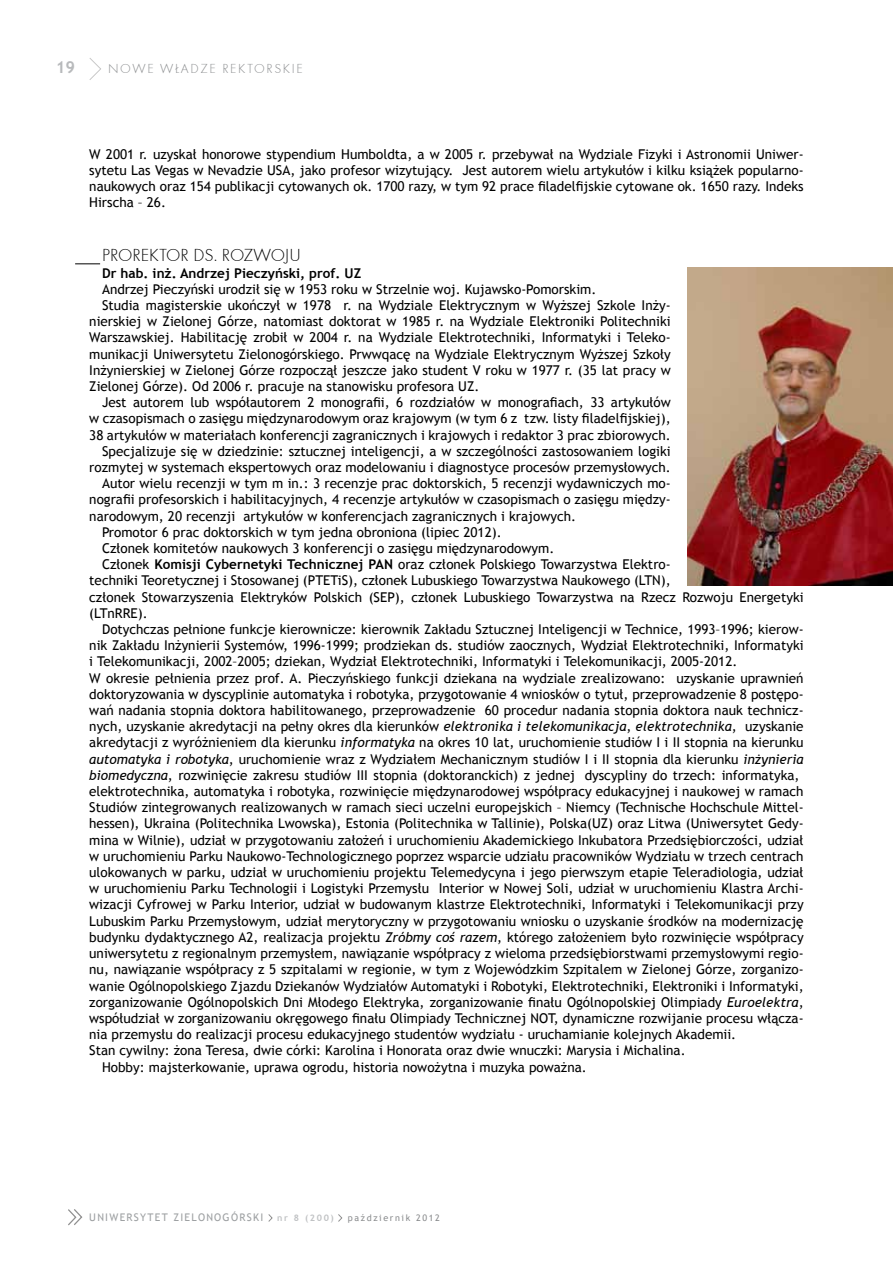
<style>
.page{position:relative;width:893px;height:1263px;background:#fff}
.page>*{position:absolute;margin:0;border:0;box-sizing:border-box;transform-origin:0 0}
.t1{font:18px "Futura TEE Ligh";color:#000}
.t2{font:700 16.5px "Trebuchet MS";color:#b8babc}
.t3{font:13.5px/16.2px "Trebuchet MS";color:#000;text-align:justify}
.t4{font:700 13.5px "Trebuchet MS";color:#000}
.t5{font:13.5px "Futura TEE Ligh";letter-spacing:.12em;color:#8a8c8e}
.t6{font:10.5px "Trebuchet MS";letter-spacing:.12em;color:#9da0a2}
.t7{font:9px "Trebuchet MS";letter-spacing:.18em;color:#8a8c8e}
.t8{font:700 9px "Trebuchet MS";color:#c0c2c4}
.s1{font-weight:700}
.s2{font-style:italic}
</style>
<div class="page">
<svg style="left:89px;top:58px;width:12px;height:22px"></svg>
<svg style="left:268px;top:1214px;width:5px;height:8px"></svg>
<svg style="left:338px;top:1214px;width:4px;height:8px"></svg>
<svg style="left:68px;top:1209px;width:15px;height:17px"></svg>
<svg style="left:75px;top:264px;width:25px;height:1px"></svg>
<img style="left:688px;top:267px;width:205px;height:318px">
<p class="t2" style="left:56px;top:57px;width:21px">19</p>
<p class="t5" style="left:108px;top:61px;width:196px">NOWE WŁADZE REKTORSKIE</p>
<p class="t3" style="left:89px;top:146px;width:716px">W 2001 r. uzyskał honorowe stypendium Humboldta, a w 2005 r. przebywał na Wydziale Fizyki i Astronomii Uniwer&shy;sytetu Las Vegas w Nevadzie USA, jako profesor wizytujący. Jest autorem wielu artykułów i kilku książek popularno&shy;naukowych oraz 154 publikacji cytowanych ok. 1700 razy, w tym 92 prace filadelfijskie cytowane ok. 1650 razy. Indeks Hirscha – 26.</p>
<h1 class="t1" style="left:102px;top:245px;width:200px">PROREKTOR DS. ROZWOJU</h1>
<p class="t4" style="left:102px;top:264px;width:261px">Dr hab. inż. Andrzej Pieczyński, prof. UZ</p>
<p class="t3" style="left:102px;top:281px;width:496px">Andrzej Pieczyński urodził się w 1953 roku w Strzelnie woj. Kujawsko-Pomorskim.</p>
<p class="t3" style="left:102px;top:297px;width:570px">Studia magisterskie ukończył w 1978 r. na Wydziale Elektrycznym w Wyższej Szkole Inży-</p>
<p class="t3" style="left:89px;top:313px;width:583px">nierskiej w Zielonej Górze, natomiast doktorat w 1985 r. na Wydziale Elektroniki Politechniki</p>
<p class="t3" style="left:89px;top:330px;width:583px">Warszawskiej. Habilitację zrobił w 2004 r. na Wydziale Elektrotechniki, Informatyki i Teleko-</p>
<p class="t3" style="left:89px;top:346px;width:583px">munikacji Uniwersytetu Zielonogórskiego. Prwwqacę na Wydziale Elektrycznym Wyższej Szkoły</p>
<p class="t3" style="left:89px;top:362px;width:583px">Inżynierskiej w Zielonej Górze rozpoczął jeszcze jako student V roku w 1977 r. (35 lat pracy w</p>
<p class="t3" style="left:89px;top:378px;width:392px">Zielonej Górze). Od 2006 r. pracuje na stanowisku profesora UZ.</p>
<p class="t3" style="left:102px;top:394px;width:570px">Jest autorem lub współautorem 2 monografii, 6 rozdziałów w monografiach, 33 artykułów</p>
<p class="t3" style="left:89px;top:411px;width:583px">w czasopismach o zasięgu międzynarodowym oraz krajowym (w tym 6 z tzw. listy filadelfijskiej),</p>
<p class="t3" style="left:89px;top:427px;width:583px">38 artykułów w materiałach konferencji zagranicznych i krajowych i redaktor 3 prac zbiorowych.</p>
<p class="t3" style="left:102px;top:443px;width:570px">Specjalizuje się w dziedzinie: sztucznej inteligencji, a w szczególności zastosowaniem logiki</p>
<p class="t3" style="left:89px;top:459px;width:583px">rozmytej w systemach ekspertowych oraz modelowaniu i diagnostyce procesów przemysłowych.</p>
<p class="t3" style="left:102px;top:475px;width:570px">Autor wielu recenzji w tym m in.: 3 recenzje prac doktorskich, 5 recenzji wydawniczych mo-</p>
<p class="t3" style="left:89px;top:492px;width:583px">nografii profesorskich i habilitacyjnych, 4 recenzje artykułów w czasopismach o zasięgu między-</p>
<p class="t3" style="left:89px;top:508px;width:488px">narodowym, 20 recenzji artykułów w konferencjach zagranicznych i krajowych.</p>
<p class="t3" style="left:102px;top:524px;width:401px">Promotor 6 prac doktorskich w tym jedna obroniona (lipiec 2012).</p>
<p class="t3" style="left:102px;top:540px;width:454px">Członek komitetów naukowych 3 konferencji o zasięgu międzynarodowym.</p>
<p class="t3" style="left:102px;top:556px;width:570px">Członek <span class="s1">Komisji Cybernetyki Technicznej PAN</span> oraz członek Polskiego Towarzystwa Elektro-</p>
<p class="t3" style="left:89px;top:573px;width:583px">techniki Teoretycznej i Stosowanej (PTETiS), członek Lubuskiego Towarzystwa Naukowego (LTN),</p>
<p class="t3" style="left:89px;top:589px;width:716px">członek Stowarzyszenia Elektryków Polskich (SEP), członek Lubuskiego Towarzystwa na Rzecz Rozwoju Energetyki</p>
<p class="t3" style="left:89px;top:605px;width:60px">(LTnRRE).</p>
<p class="t3" style="left:102px;top:621px;width:703px">Dotychczas pełnione funkcje kierownicze: kierownik Zakładu Sztucznej Inteligencji w Technice, 1993–1996; kierow-</p>
<p class="t3" style="left:89px;top:637px;width:716px">nik Zakładu Inżynierii Systemów, 1996-1999; prodziekan ds. studiów zaocznych, Wydział Elektrotechniki, Informatyki</p>
<p class="t3" style="left:89px;top:654px;width:650px">i Telekomunikacji, 2002–2005; dziekan, Wydział Elektrotechniki, Informatyki i Telekomunikacji, 2005-2012.</p>
<p class="t3" style="left:89px;top:670px;width:716px">W okresie pełnienia przez prof. A. Pieczyńskiego funkcji dziekana na wydziale zrealizowano: uzyskanie uprawnień</p>
<p class="t3" style="left:89px;top:686px;width:716px">doktoryzowania w dyscyplinie automatyka i robotyka, przygotowanie 4 wniosków o tytuł, przeprowadzenie 8 postępo-</p>
<p class="t3" style="left:89px;top:702px;width:716px">wań nadania stopnia doktora habilitowanego, przeprowadzenie 60 procedur nadania stopnia doktora nauk technicz-</p>
<p class="t3" style="left:89px;top:718px;width:716px">nych, uzyskanie akredytacji na pełny okres dla kierunków <span class="s2">elektronika i telekomunikacja</span>, <span class="s2">elektrotechnika</span>, uzyskanie</p>
<p class="t3" style="left:89px;top:735px;width:716px">akredytacji z wyróżnieniem dla kierunku <span class="s2">informatyka</span> na okres 10 lat, uruchomienie studiów I i II stopnia na kierunku</p>
<p class="t3" style="left:89px;top:751px;width:716px"><span class="s2">automatyka i robotyka</span>, uruchomienie wraz z Wydziałem Mechanicznym studiów I i II stopnia dla kierunku <span class="s2">inżynieria</span></p>
<p class="t3" style="left:89px;top:767px;width:712px"><span class="s2">biomedyczna</span>, rozwinięcie zakresu studiów III stopnia (doktoranckich) z jednej dyscypliny do trzech: informatyka,</p>
<p class="t3" style="left:89px;top:783px;width:716px">elektrotechnika, automatyka i robotyka, rozwinięcie międzynarodowej współpracy edukacyjnej i naukowej w ramach</p>
<p class="t3" style="left:89px;top:799px;width:716px">Studiów zintegrowanych realizowanych w ramach sieci uczelni europejskich – Niemcy (Technische Hochschule Mittel-</p>
<p class="t3" style="left:89px;top:816px;width:716px">hessen), Ukraina (Politechnika Lwowska), Estonia (Politechnika w Tallinie), Polska(UZ) oraz Litwa (Uniwersytet Gedy-</p>
<p class="t3" style="left:89px;top:832px;width:716px">mina w Wilnie), udział w przygotowaniu założeń i uruchomieniu Akademickiego Inkubatora Przedsiębiorczości, udział</p>
<p class="t3" style="left:89px;top:848px;width:716px">w uruchomieniu Parku Naukowo-Technologicznego poprzez wsparcie udziału pracowników Wydziału w trzech centrach</p>
<p class="t3" style="left:89px;top:864px;width:716px">ulokowanych w parku, udział w uruchomieniu projektu Telemedycyna i jego pierwszym etapie Teleradiologia, udział</p>
<p class="t3" style="left:89px;top:880px;width:716px">w uruchomieniu Parku Technologii i Logistyki Przemysłu Interior w Nowej Soli, udział w uruchomieniu Klastra Archi-</p>
<p class="t3" style="left:89px;top:897px;width:716px">wizacji Cyfrowej w Parku Interior, udział w budowanym klastrze Elektrotechniki, Informatyki i Telekomunikacji przy</p>
<p class="t3" style="left:89px;top:913px;width:716px">Lubuskim Parku Przemysłowym, udział merytoryczny w przygotowaniu wniosku o uzyskanie środków na modernizację</p>
<p class="t3" style="left:89px;top:929px;width:716px">budynku dydaktycznego A2, realizacja projektu <span class="s2">Zróbmy coś razem</span>, którego założeniem było rozwinięcie współpracy</p>
<p class="t3" style="left:89px;top:945px;width:716px">uniwersytetu z regionalnym przemysłem, nawiązanie współpracy z wieloma przedsiębiorstwami przemysłowymi regio-</p>
<p class="t3" style="left:89px;top:961px;width:716px">nu, nawiązanie współpracy z 5 szpitalami w regionie, w tym z Wojewódzkim Szpitalem w Zielonej Górze, zorganizo-</p>
<p class="t3" style="left:89px;top:978px;width:716px">wanie Ogólnopolskiego Zjazdu Dziekanów Wydziałów Automatyki i Robotyki, Elektrotechniki, Elektroniki i Informatyki,</p>
<p class="t3" style="left:89px;top:994px;width:716px">zorganizowanie Ogólnopolskich Dni Młodego Elektryka, zorganizowanie finału Ogólnopolskiej Olimpiady <span class="s2">Euroelektra</span>,</p>
<p class="t3" style="left:89px;top:1010px;width:716px">współudział w zorganizowaniu okręgowego finału Olimpiady Technicznej NOT, dynamiczne rozwijanie procesu włącza-</p>
<p class="t3" style="left:89px;top:1026px;width:648px">nia przemysłu do realizacji procesu edukacyjnego studentów wydziału - uruchamianie kolejnych Akademii.</p>
<p class="t3" style="left:89px;top:1042px;width:598px">Stan cywilny: żona Teresa, dwie córki: Karolina i Honorata oraz dwie wnuczki: Marysia i Michalina.</p>
<p class="t3" style="left:102px;top:1059px;width:486px">Hobby: majsterkowanie, uprawa ogrodu, historia nowożytna i muzyka poważna.</p>
<p class="t6" style="left:89px;top:1211px;width:175px">UNIWERSYTET ZIELONOGÓRSKI</p>
<p class="t8" style="left:277px;top:1212px;width:58px">nr 8 (200)</p>
<p class="t7" style="left:348px;top:1212px;width:94px">październik 2012</p>
</div>
